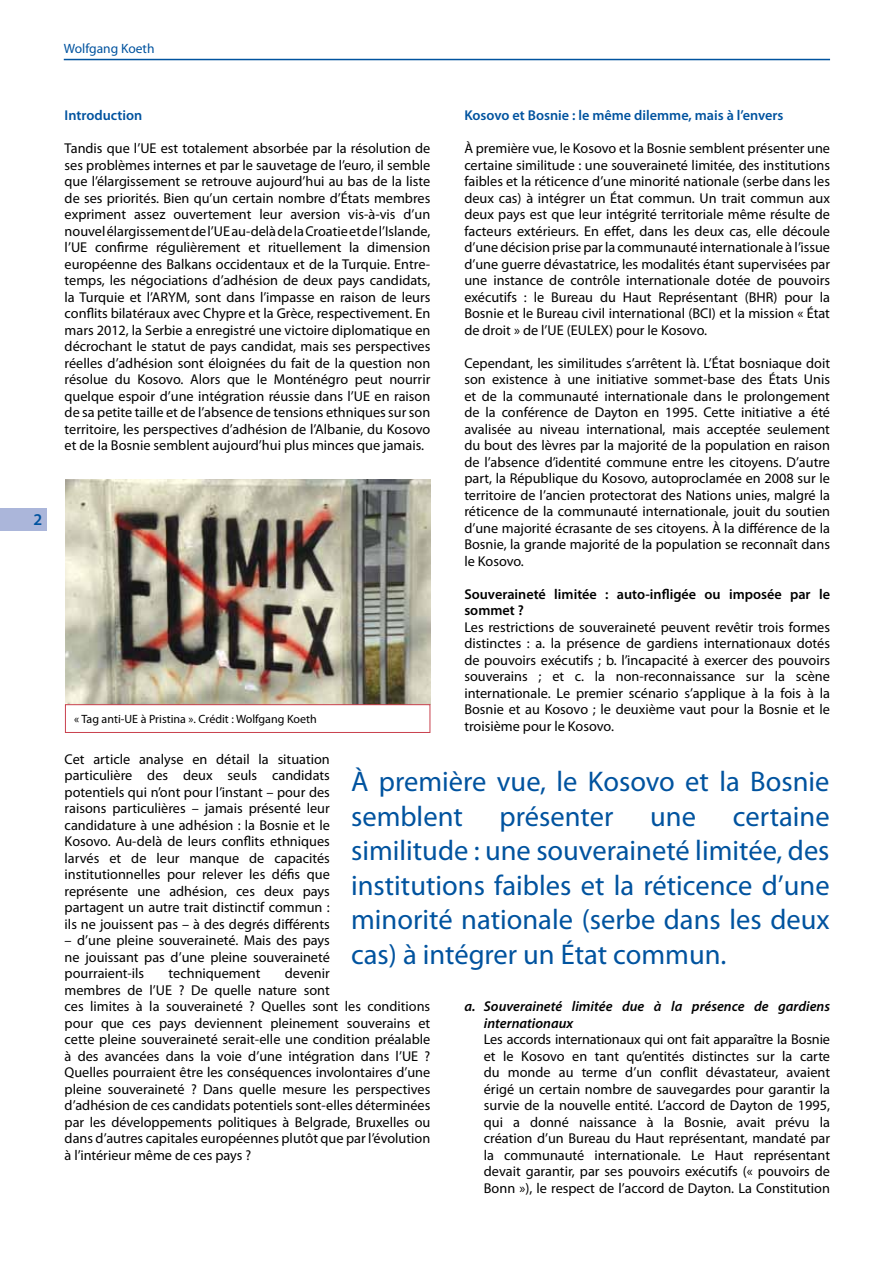
<style>
.page{position:relative;width:893px;height:1263px;background:#fff}
.page>*{position:absolute;margin:0;border:0;box-sizing:border-box;transform-origin:0 0}
.t1{font:28.5px/34.5px "Myriad Pro";color:#00539f}
.t2{font:600 16.5px "Myriad Pro";color:#00539f}
.t3{font:14.25px/16.5px "Myriad Pro";color:#000;text-align:justify}
.t4{font:italic 600 14.25px/16.5px "Myriad Pro";color:#000}
.t5{font:600 14.25px "Myriad Pro";color:#00539f}
.t6{font:600 14.25px/16.5px "Myriad Pro";color:#000}
.t7{font:13.5px "Myriad Pro";color:#00539f}
.t8{font:12px "Myriad Pro";color:#000}
</style>
<div class="page">
<hr style="left:64px;top:59px;width:766px;height:1px;background:#00539f">
<div style="left:0;top:508px;width:46px;height:23px;background:#abb6da"></div>
<img style="left:65px;top:480px;width:365px;height:224px">
<div style="left:65px;top:704px;width:365px;height:29px;border:1px solid #c9414e"></div>
<p class="t2" style="left:34px;top:509px;width:10px">2</p>
<p class="t7" style="left:64px;top:41px;width:92px">Wolfgang Koeth</p>
<p class="t5" style="left:65px;top:106px;width:79px">Introduction</p>
<p class="t3" style="left:65px;top:140px;width:367px">Tandis que l’UE est totalement absorbée par la résolution de ses problèmes internes et par le sauvetage de l’euro, il semble que l’élargissement se retrouve aujourd’hui au bas de la liste de ses priorités. Bien qu’un certain nombre d’États membres expriment assez ouvertement leur aversion vis-à-vis d’un nouvel élargissement de l’UE au-delà de la Croatie et de l’Islande, l’UE confirme régulièrement et rituellement la dimension européenne des Balkans occidentaux et de la Turquie. Entre&shy;temps, les négociations d’adhésion de deux pays candidats, la Turquie et l’ARYM, sont dans l’impasse en raison de leurs conflits bilatéraux avec Chypre et la Grèce, respectivement. En mars 2012, la Serbie a enregistré une victoire diplomatique en décrochant le statut de pays candidat, mais ses perspectives réelles d’adhésion sont éloignées du fait de la question non résolue du Kosovo. Alors que le Monténégro peut nourrir quelque espoir d’une intégration réussie dans l’UE en raison de sa petite taille et de l’absence de tensions ethniques sur son territoire, les perspectives d’adhésion de l’Albanie, du Kosovo et de la Bosnie semblent aujourd’hui plus minces que jamais.</p>
<p class="t8" style="left:74px;top:712px;width:244px">« Tag anti-UE à Pristina ». Crédit : Wolfgang Koeth</p>
<p class="t5" style="left:464px;top:106px;width:321px">Kosovo et Bosnie : le même dilemme, mais à l’envers</p>
<p class="t3" style="left:464px;top:140px;width:367px">À première vue, le Kosovo et la Bosnie semblent présenter une certaine similitude : une souveraineté limitée, des institutions faibles et la réticence d’une minorité nationale (serbe dans les deux cas) à intégrer un État commun. Un trait commun aux deux pays est que leur intégrité territoriale même résulte de facteurs extérieurs. En effet, dans les deux cas, elle découle d’une décision prise par la communauté internationale à l’issue d’une guerre dévastatrice, les modalités étant supervisées par une instance de contrôle internationale dotée de pouvoirs exécutifs : le Bureau du Haut Représentant (BHR) pour la Bosnie et le Bureau civil international (BCI) et la mission « État de droit » de l’UE (EULEX) pour le Kosovo.</p>
<p class="t3" style="left:464px;top:355px;width:367px">Cependant, les similitudes s’arrêtent là. L’État bosniaque doit son existence à une initiative sommet-base des États Unis et de la communauté internationale dans le prolongement de la conférence de Dayton en 1995. Cette initiative a été avalisée au niveau international, mais acceptée seulement du bout des lèvres par la majorité de la population en raison de l’absence d’identité commune entre les citoyens. D’autre part, la République du Kosovo, autoproclamée en 2008 sur le territoire de l’ancien protectorat des Nations unies, malgré la réticence de la communauté internationale, jouit du soutien d’une majorité écrasante de ses citoyens. À la différence de la Bosnie, la grande majorité de la population se reconnaît dans le Kosovo.</p>
<p class="t6" style="left:464px;top:585px;width:367px">Souveraineté limitée : auto-infligée ou imposée par le sommet ?</p>
<p class="t3" style="left:464px;top:619px;width:367px">Les restrictions de souveraineté peuvent revêtir trois formes distinctes : a. la présence de gardiens internationaux dotés de pouvoirs exécutifs ; b. l’incapacité à exercer des pouvoirs souverains ; et c. la non-reconnaissance sur la scène internationale. Le premier scénario s’applique à la fois à la Bosnie et au Kosovo ; le deuxième vaut pour la Bosnie et le troisième pour le Kosovo.</p>
<p class="t3" style="left:65px;top:751px;width:267px">Cet article analyse en détail la situation particulière des deux seuls candidats potentiels qui n’ont pour l’instant – pour des raisons particulières – jamais présenté leur candidature à une adhésion : la Bosnie et le Kosovo. Au-delà de leurs conflits ethniques larvés et de leur manque de capacités institutionnelles pour relever les défis que représente une adhésion, ces deux pays partagent un autre trait distinctif commun : ils ne jouissent pas – à des degrés différents</p>
<p class="t3" style="left:65px;top:932px;width:267px">– d’une pleine souveraineté. Mais des pays ne jouissant pas d’une pleine souveraineté pourraient-ils</p>
<h1 class="t1" style="left:351px;top:765px;width:480px">À première vue, le Kosovo et la Bosnie semblent</h1>
<h1 class="t1" style="left:500px;top:799px;width:115px">présenter</h1>
<h1 class="t1" style="left:650px;top:799px;width:47px">une</h1>
<h1 class="t1" style="left:351px;top:799px;width:480px;text-align:justify;text-indent:382px">certaine similitude : une souveraineté limitée, des institutions faibles et la réticence d’une minorité nationale (serbe dans les deux cas) à intégrer un État commun.</h1>
<p class="t3" style="left:65px;top:965px;width:367px;text-align:left;text-indent:220px">devenir<br>membres de l’UE ? De quelle nature sont<br>ces limites à la souveraineté ? Quelles sont les conditions pour que ces pays deviennent pleinement souverains et cette pleine souveraineté serait-elle une condition préalable à des avancées dans la voie d’une intégration dans l’UE ?<br>Quelles pourraient être les conséquences involontaires d’une pleine souveraineté ? Dans quelle mesure les perspectives d’adhésion de ces candidats potentiels sont-elles déterminées par les développements politiques à Belgrade, Bruxelles ou dans d’autres capitales européennes plutôt que par l’évolution à l’intérieur même de ces pays ?</p>
<p class="t3" style="left:169px;top:965px;width:93px">techniquement</p>
<p class="t4" style="left:484px;top:998px;width:348px;text-indent:-19px">a. Souveraineté limitée due à la présence de gardiens internationaux</p>
<p class="t3" style="left:484px;top:1031px;width:348px">Les accords internationaux qui ont fait apparaître la Bosnie et le Kosovo en tant qu’entités distinctes sur la carte du monde au terme d’un conflit dévastateur, avaient érigé un certain nombre de sauvegardes pour garantir la survie de la nouvelle entité. L’accord de Dayton de 1995, qui a donné naissance à la Bosnie, avait prévu la création d’un Bureau du Haut représentant, mandaté par la communauté internationale. Le Haut représentant devait garantir, par ses pouvoirs exécutifs (« pouvoirs de Bonn »), le respect de l’accord de Dayton. La Constitution</p>
</div>
